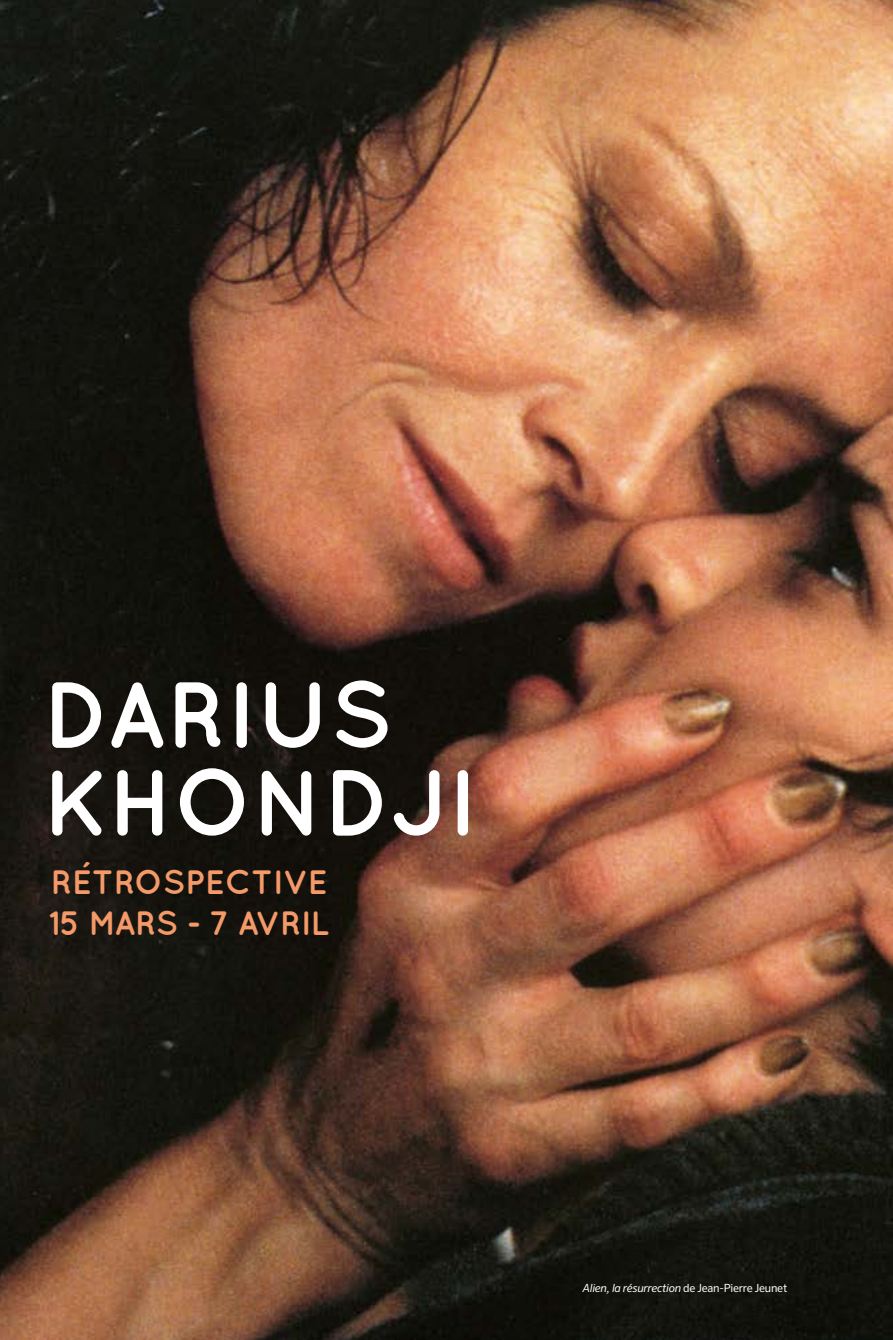
<style>
.page{position:relative;width:893px;height:1340px;background:#fff}
.page>*{position:absolute;margin:0;border:0;box-sizing:border-box;transform-origin:0 0}
.t1{font:700 93.6px/87.8px "Quicksand";letter-spacing:-.01em;color:#fff}
.t2{font:700 33.75px/40.5px "Quicksand";letter-spacing:-.01em;color:#f49a68}
.t3{font:italic 11.25px "Sero Pro";letter-spacing:-.02em;color:#fff}
.s1{font-style:normal}
</style>
<div class="page">
<img style="left:0;top:0;width:893px;height:1339px">
<h1 class="t1" style="left:42px;top:668px;width:435px">DARIUS<br>KHONDJI</h1>
<h2 class="t2" style="left:49px;top:861px;width:282px">RÉTROSPECTIVE<br>15 MARS - 7 AVRIL</h2>
<p class="t3" style="left:582px;top:1280px;width:206px">Alien, la résurrection <span class="s1">de Jean-Pierre Jeunet</span></p>
</div>
